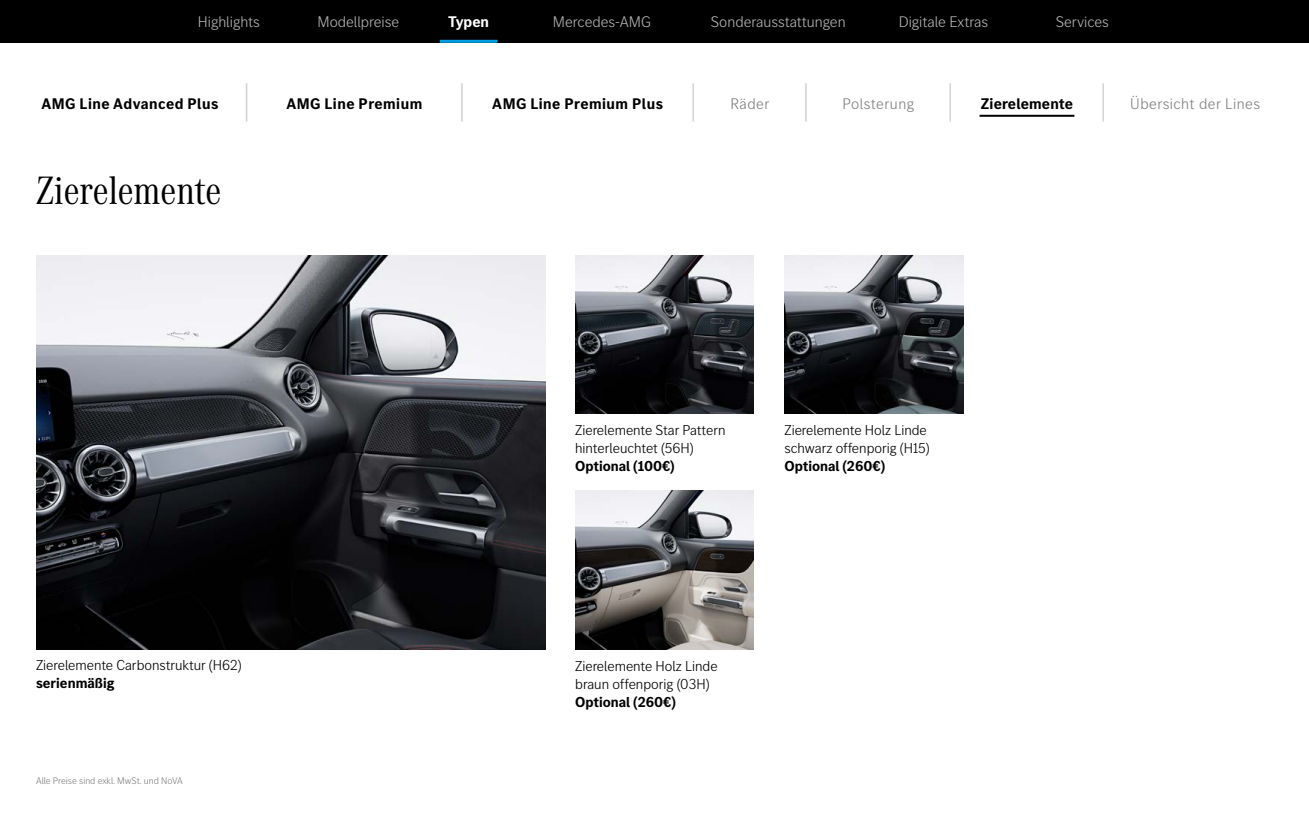
<style>
.page{position:relative;width:1309px;height:820px;background:#fff}
.page>*{position:absolute;margin:0;border:0;box-sizing:border-box;transform-origin:0 0}
.t1{font:300 45.6px "MB Corpo S Title";color:#cdcccc;scale:.53 1}
.t2{font:41px "MB Corpo A Title Cond";color:#000}
.t3{font:300 16px "MB Corpo S Title";color:#b3b2b2}
.t4{font:700 16px "MB Corpo S Title";letter-spacing:.03em;color:#000}
.t5{font:300 16px "MB Corpo S Title";letter-spacing:.03em;color:#808080}
.t6{font:700 16px "MB Corpo S Title";letter-spacing:.01em;color:#000}
.t7{font:700 16px "MB Corpo S Title";color:#fff}
.t8{font:300 15px/18px "MB Corpo S Title";color:#000}
.t9{font:700 15px "MB Corpo S Title";color:#000}
.t10{font:300 10px "MB Corpo S Title";color:#808080}
</style>
<div class="page">
<img style="left:575px;top:255px;width:179px;height:159px">
<img style="left:784px;top:255px;width:179px;height:159px">
<img style="left:575px;top:490px;width:179px;height:159px">
<img style="left:36px;top:255px;width:509px;height:394px">
<hr style="left:980px;top:115px;width:94px;height:2px;background:#000">
<div style="left:0;top:0;width:1309px;height:43px;background:#000"></div>
<hr style="left:440px;top:40px;width:58px;height:3px;background:#009fe3">
<p class="t3" style="left:198px;top:12px;width:64px">Highlights</p>
<p class="t3" style="left:317px;top:12px;width:83px">Modellpreise</p>
<p class="t7" style="left:448px;top:11px;width:42px">Typen</p>
<p class="t3" style="left:553px;top:12px;width:100px">Mercedes-AMG</p>
<p class="t3" style="left:711px;top:12px;width:136px">Sonderausstattungen</p>
<p class="t3" style="left:899px;top:12px;width:91px">Digitale Extras</p>
<p class="t3" style="left:1056px;top:12px;width:55px">Services</p>
<p class="t4" style="left:41px;top:93px;width:179px">AMG Line Advanced Plus</p>
<h2 class="t2" style="left:36px;top:163px;width:187px">Zierelemente</h2>
<h1 class="t1" style="left:244px;top:73px;width:11px">|</h1>
<p class="t4" style="left:286px;top:93px;width:137px">AMG Line Premium</p>
<h1 class="t1" style="left:459px;top:73px;width:11px">|</h1>
<p class="t4" style="left:492px;top:93px;width:172px">AMG Line Premium Plus</p>
<h1 class="t1" style="left:691px;top:73px;width:11px">|</h1>
<p class="t5" style="left:730px;top:94px;width:41px">Räder</p>
<h1 class="t1" style="left:804px;top:73px;width:11px">|</h1>
<p class="t5" style="left:842px;top:94px;width:73px">Polsterung</p>
<h1 class="t1" style="left:948px;top:73px;width:11px">|</h1>
<p class="t6" style="left:981px;top:93px;width:94px">Zierelemente</p>
<h1 class="t1" style="left:1101px;top:73px;width:11px">|</h1>
<p class="t5" style="left:1130px;top:94px;width:131px">Übersicht der Lines</p>
<p class="t8" style="left:36px;top:655px;width:207px">Zierelemente Carbonstruktur (H62)</p>
<p class="t9" style="left:36px;top:673px;width:80px">serienmäßig</p>
<p class="t10" style="left:36px;top:774px;width:148px">Alle Preise sind exkl. MwSt. und NoVA</p>
<p class="t8" style="left:575px;top:420px;width:152px">Zierelemente Star Pattern hinterleuchtet (56H)</p>
<p class="t9" style="left:575px;top:456px;width:101px">Optional (100€)</p>
<p class="t8" style="left:784px;top:421px;width:147px">Zierelemente Holz Linde schwarz offenporig (H15)</p>
<p class="t9" style="left:784px;top:456px;width:102px">Optional (260€)</p>
<p class="t8" style="left:575px;top:656px;width:144px">Zierelemente Holz Linde braun offenporig (03H)</p>
<p class="t9" style="left:575px;top:692px;width:102px">Optional (260€)</p>
</div>
